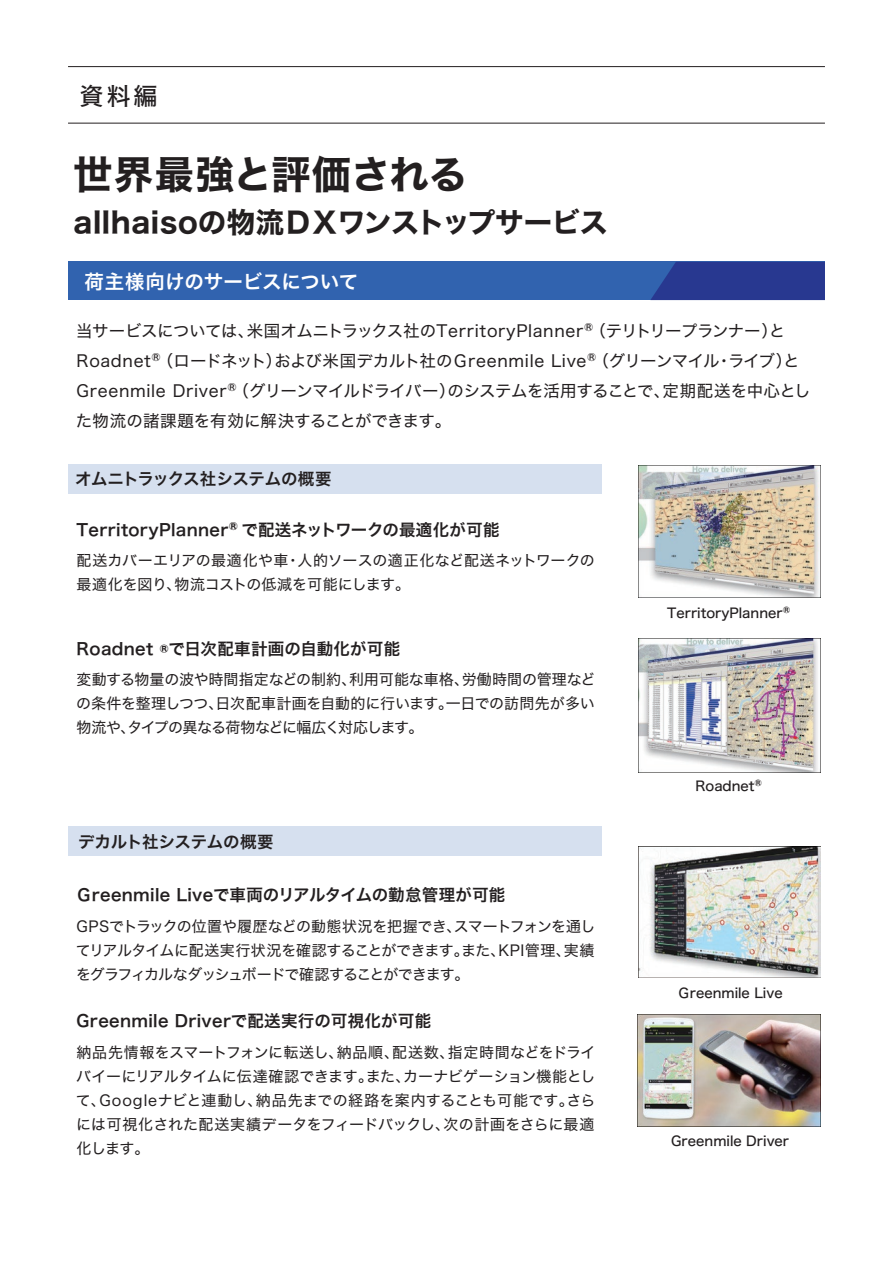
<style>
.page{position:relative;width:893px;height:1263px;background:#fff}
.page>*{position:absolute;margin:0;border:0;box-sizing:border-box;transform-origin:0 0}
.t1{font:39px "Hira Kaku Std N W7";color:#231f20}
.t2{font:28.5px "Hira Kaku Std N W7";letter-spacing:-.01em;color:#231f20}
.t3{font:24px "Hira Kaku Std N W5";color:#231f20}
.t4{font:19.5px "Hira Kaku Std N W6";letter-spacing:-.005em;color:#fff}
.t5{font:16.5px/30px "Hira Kaku Std N W4";letter-spacing:-.01em;color:#231f20}
.t6{font:16.5px "Hira Kaku Std N W6";letter-spacing:.02em;color:#231f20}
.t7{font:16.5px "Hira Kaku Std N W6";letter-spacing:-.025em;color:#231f20}
.t8{font:16.5px "Hira Kaku Std N W6";letter-spacing:-.015em;color:#231f20}
.t9{font:15px/24px "Hira Kaku Std N W4";letter-spacing:-.02em;color:#231f20;text-align:justify}
.t10{font:15px/24px "Hira Kaku Std N W4";letter-spacing:.005em;color:#231f20}
.t11{font:13.5px "Hira Kaku Std N W5";color:#231f20}
</style>
<div class="page">
<div style="left:68px;top:464px;width:533px;height:30px;background:#d6e0ef"></div>
<div style="left:68px;top:826px;width:533px;height:30px;background:#d6e0ef"></div>
<hr style="left:68px;top:66px;width:757px;height:1px;background:#231f20">
<hr style="left:68px;top:123px;width:757px;height:1px;background:#231f20">
<div style="left:68px;top:262px;width:757px;height:38px;background:#3163af"></div>
<svg style="left:651px;top:262px;width:174px;height:38px;background:#283a92"></svg>
<img style="left:638px;top:466px;width:183px;height:132px">
<img style="left:638px;top:639px;width:183px;height:133px">
<img style="left:638px;top:847px;width:183px;height:131px">
<img style="left:638px;top:1015px;width:182px;height:111px">
<h3 class="t3" style="left:80px;top:78px;width:79px">資料編</h3>
<h1 class="t1" style="left:74px;top:143px;width:396px">世界最強と評価される</h1>
<h2 class="t2" style="left:74px;top:200px;width:536px">allhaisoの物流ＤＸワンストップサービス</h2>
<h3 class="t4" style="left:85px;top:267px;width:275px">荷主様向けのサービスについて</h3>
<p class="t5" style="left:76px;top:315px;width:736px">当サービスについては、米国オムニトラックス社のTerritoryPlanner®（テリトリープランナー）とRoadnet®（ロードネット）および米国デカルト社のＧreenmile Live®（グリーンマイル・ライブ）とGreenmile Driver®（グリーンマイルドライバー）のシステムを活用することで、定期配送を中心とした物流の諸課題を有効に解決することができます。</p>
<p class="t7" style="left:75px;top:466px;width:258px">オムニトラックス社システムの概要</p>
<p class="t6" style="left:77px;top:517px;width:424px">TerritoryPlanner®で配送ネットワークの最適化が可能</p>
<p class="t10" style="left:77px;top:549px;width:520px">配送カバーエリアの最適化や車・人的ソースの適正化など配送ネットワークの最適化を図り、物流コストの低減を可能にします。</p>
<p class="t6" style="left:77px;top:636px;width:325px">Roadnet ®で日次配車計画の自動化が可能</p>
<p class="t9" style="left:76px;top:668px;width:521px">変動する物量の波や時間指定などの制約、利用可能な車格、労働時間の管理などの条件を整理しつつ、日次配車計画を自動的に行います。一日での訪問先が多い物流や、タイプの異なる荷物などに幅広く対応します。</p>
<p class="t8" style="left:78px;top:829px;width:197px">デカルト社システムの概要</p>
<p class="t6" style="left:76px;top:882px;width:431px">Ｇreenmile Liveで車両のリアルタイムの勤怠管理が可能</p>
<p class="t9" style="left:76px;top:914px;width:521px">GPSでトラックの位置や履歴などの動態状況を把握でき、スマートフォンを通してリアルタイムに配送実行状況を確認することができます。また、KPI管理、実績をグラフィカルなダッシュボードで確認することができます。</p>
<p class="t6" style="left:77px;top:1008px;width:356px">Greenmile Driverで配送実行の可視化が可能</p>
<p class="t9" style="left:76px;top:1040px;width:521px">納品先情報をスマートフォンに転送し、納品順、配送数、指定時間などをドライバイーにリアルタイムに伝達確認できます。また、カーナビゲーション機能として、Googleナビと連動し、納品先までの経路を案内することも可能です。さらには可視化された配送実績データをフィードバックし、次の計画をさらに最適化します。</p>
<p class="t11" style="left:667px;top:603px;width:131px">TerritoryPlanner®</p>
<p class="t11" style="left:695px;top:775px;width:74px">Roadnet®</p>
<p class="t11" style="left:677px;top:983px;width:107px">Ｇreenmile Live</p>
<p class="t11" style="left:671px;top:1131px;width:120px">Greenmile Driver</p>
</div>
